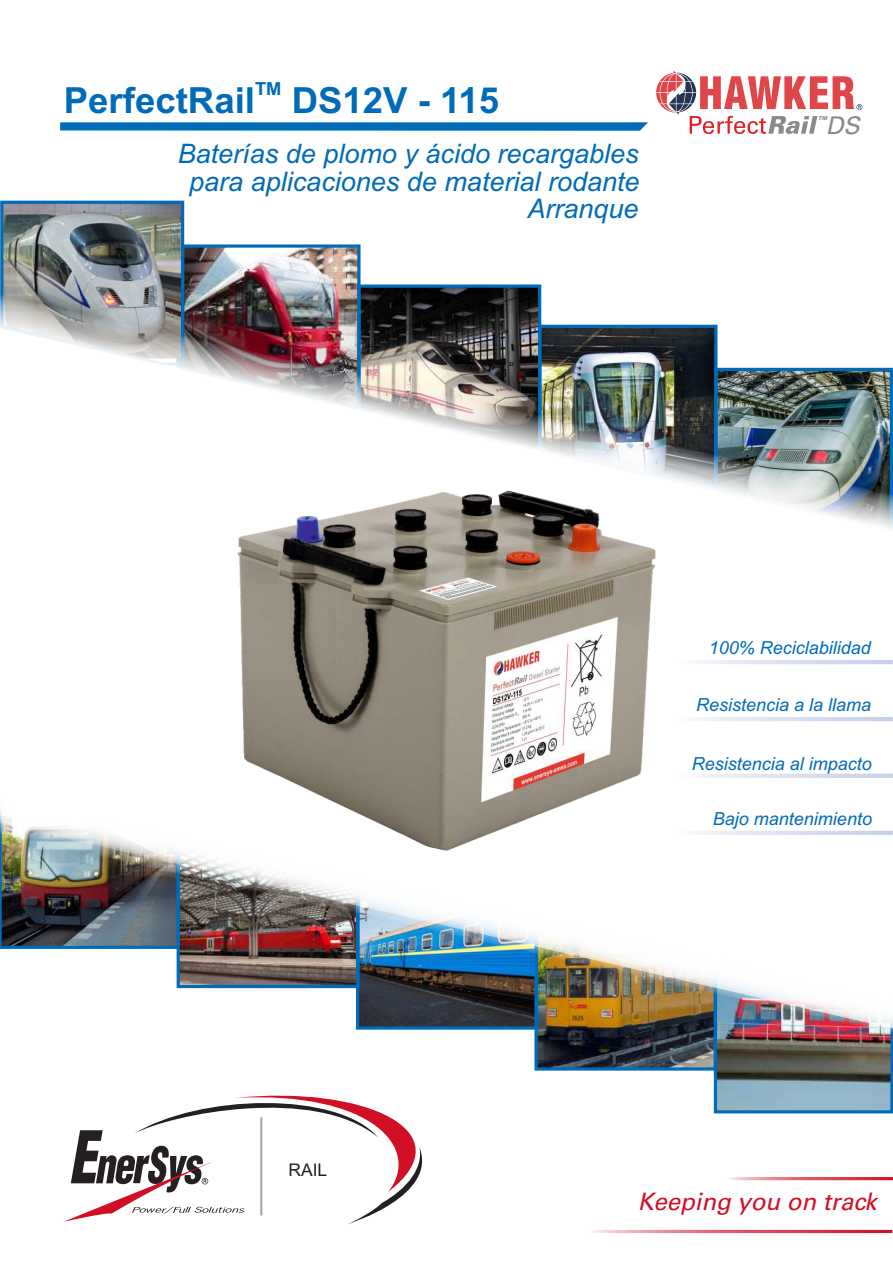
<style>
.page{position:relative;width:893px;height:1262px;background:#fff}
.page>*{position:absolute;margin:0;border:0;box-sizing:border-box;transform-origin:0 0}
.t1{font:700 36px "Arial";color:#006bb8}
.t2{font:italic 27px/27.6px "Arial";color:#006bb8;text-align:right}
.t3{font:italic 26.85px "Arial";color:#006bb8}
.t4{font:italic 24.3px "Univers";color:#8a8a8a}
.t5{font:italic 24px "Univers";color:#d10f25}
.t6{font:italic 18px "Arial";color:#006bb8}
.t7{font:700 18px "Arial";color:#006bb8}
.t8{font:17.4px "Arial";color:#241f21}
.t9{font:italic 900 5.4px "Univers";color:#8a8a8a}
</style>
<div class="page">
<img style="left:240px;top:590px;width:412px;height:146px">
<svg style="left:698px;top:717px;width:194px;height:4px"></svg>
<svg style="left:698px;top:660px;width:194px;height:4px"></svg>
<img style="left:0;top:200px;width:361px;height:82px">
<img style="left:0;top:282px;width:893px;height:308px">
<svg style="left:243px;top:736px;width:650px;height:48px"></svg>
<svg style="left:64px;top:784px;width:829px;height:440px"></svg>
<img style="left:0;top:786px;width:893px;height:242px">
<svg style="left:60px;top:122px;width:588px;height:9px;background:#1778be"></svg>
<svg style="left:656px;top:70px;width:206px;height:64px"></svg>
<svg style="left:593px;top:1229px;width:299px;height:4px"></svg>
<hr style="left:710px;top:1177px;width:182px;height:3px;background:#d10f25">
<p class="t7" style="left:255px;top:82px;width:28px">TM</p>
<h1 class="t1" style="left:64px;top:87px;width:437px">PerfectRail DS12V - 115</h1>
<h3 class="t3" style="left:178px;top:143px;width:462px">Baterías de plomo y ácido recargables</h3>
<h2 class="t2" style="left:189px;top:170px;width:452px">para aplicaciones de material rodante<br>Arranque</h2>
<p class="t9" style="left:818px;top:116px;width:10px">TM</p>
<h3 class="t4" style="left:825px;top:116px;width:35px">DS</h3>
<p class="t8" style="left:288px;top:1163px;width:40px">RAIL</p>
<p class="t6" style="left:708px;top:640px;width:164px">100% Reciclabilidad</p>
<p class="t6" style="left:696px;top:698px;width:177px">Resistencia a la llama</p>
<p class="t6" style="left:691px;top:756px;width:182px">Resistencia al impacto</p>
<p class="t6" style="left:712px;top:812px;width:161px">Bajo mantenimiento</p>
<h3 class="t5" style="left:638px;top:1192px;width:240px">Keeping you on track</h3>
</div>
